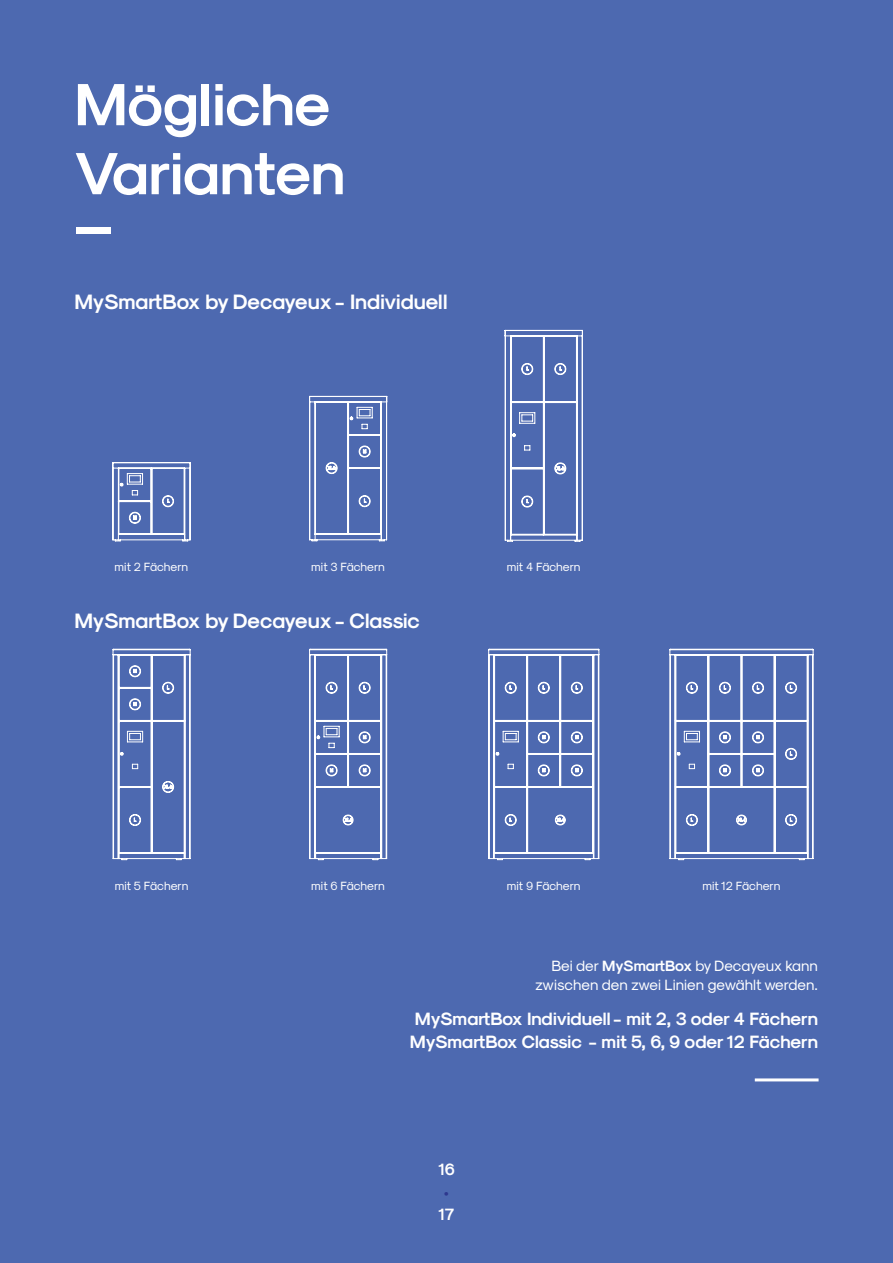
<style>
.page{position:relative;width:893px;height:1263px;background:#4d69b0}
.page>*{position:absolute;margin:0;border:0;box-sizing:border-box;transform-origin:0 0}
.t1{font:63px "Sk Modernist Bold";color:#fff}
.t2{font:60px/69px "Sk Modernist Bold";color:#fff}
.t3{font:21px "Sk Modernist Bold";color:#fff}
.t4{font:18px/22.5px "Sk Modernist Bold";color:#fff}
.t5{font:16.5px "Sk Modernist Bold";color:#fff}
.t6{font:16.5px "Sk Modernist Bold";color:#2e388e}
.t7{font:15px/19.5px "Sk Modernist Regular";color:#fff;text-align:right}
.t8{font:12px "Sk Modernist Regular";color:#fff}
.s1{font-family:"Sk Modernist Bold"}
</style>
<div class="page">
<hr style="left:755px;top:1078px;width:64px;height:3px;background:#fff">
<svg style="left:112px;top:648px;width:79px;height:212px"></svg>
<svg style="left:309px;top:648px;width:79px;height:212px"></svg>
<svg style="left:669px;top:648px;width:145px;height:212px"></svg>
<svg style="left:488px;top:648px;width:112px;height:212px"></svg>
<svg style="left:112px;top:462px;width:79px;height:80px"></svg>
<svg style="left:309px;top:395px;width:79px;height:147px"></svg>
<svg style="left:504px;top:329px;width:79px;height:213px"></svg>
<h2 class="t2" style="left:74px;top:68px;width:273px">Mögliche<br>Varianten</h2>
<h1 class="t1" style="left:74px;top:168px;width:40px">_</h1>
<p class="t3" style="left:74px;top:289px;width:375px">MySmartBox by Decayeux - Individuell</p>
<p class="t8" style="left:115px;top:560px;width:75px">mit 2 Fächern</p>
<p class="t8" style="left:311px;top:560px;width:75px">mit 3 Fächern</p>
<p class="t3" style="left:74px;top:608px;width:347px">MySmartBox by Decayeux - Classic</p>
<p class="t8" style="left:507px;top:560px;width:75px">mit 4 Fächern</p>
<p class="t8" style="left:115px;top:878px;width:75px">mit 5 Fächern</p>
<p class="t8" style="left:311px;top:878px;width:75px">mit 6 Fächern</p>
<p class="t8" style="left:507px;top:878px;width:75px">mit 9 Fächern</p>
<p class="t8" style="left:702px;top:878px;width:79px">mit 12 Fächern</p>
<p class="t7" style="left:535px;top:955px;width:284px">Bei der <span class="s1">MySmartBox</span> by Decayeux kann zwischen den zwei Linien gewählt werden.</p>
<p class="t4" style="left:410px;top:1007px;width:410px">MySmartBox Individuell - mit 2, 3 oder 4 Fächern<br>MySmartBox Classic - mit 5, 6, 9 oder 12 Fächern</p>
<p class="t5" style="left:438px;top:1160px;width:18px">16</p>
<p class="t6" style="left:444px;top:1182px;width:7px">•</p>
<p class="t5" style="left:438px;top:1205px;width:18px">17</p>
</div>
